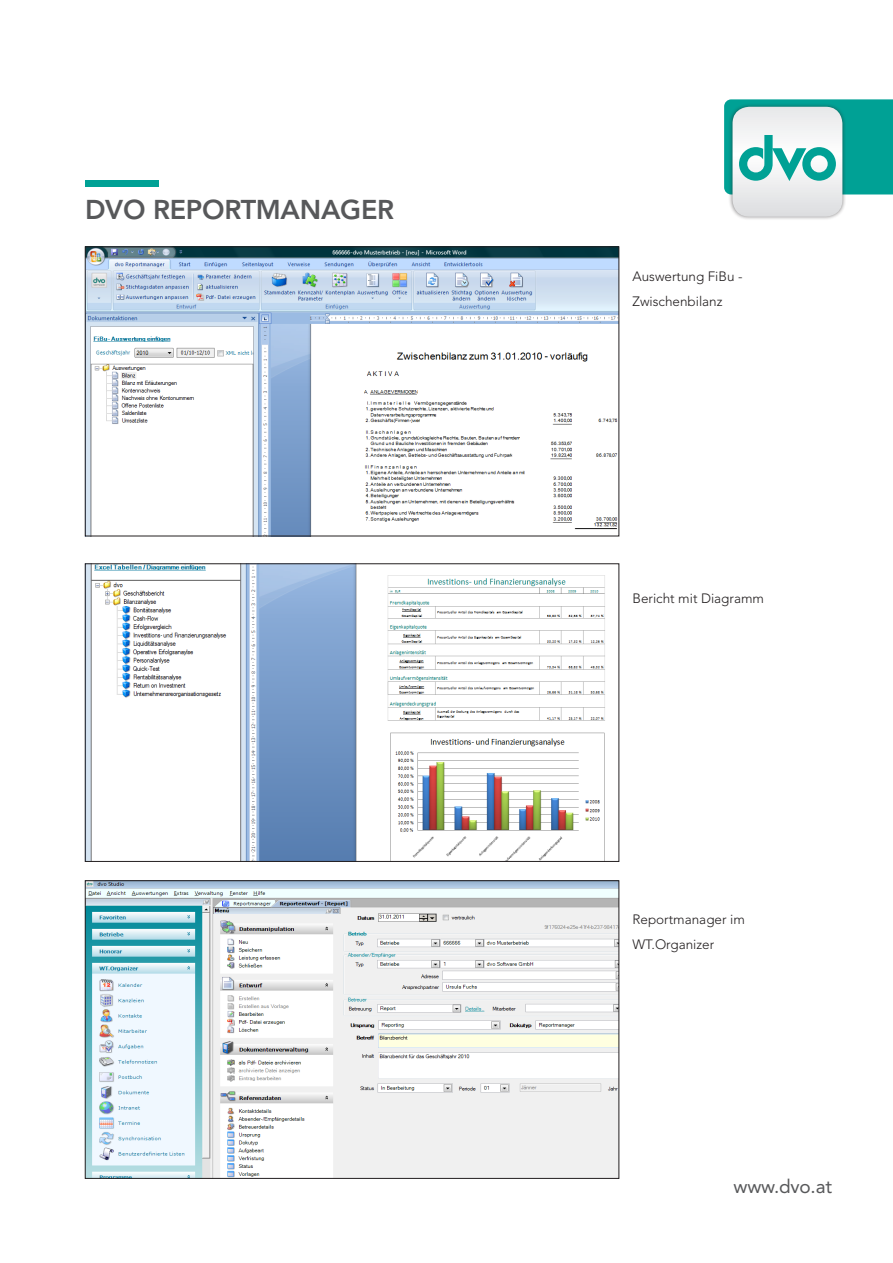
<style>
.page{position:relative;width:893px;height:1263px;background:#fff}
.page>*{position:absolute;margin:0;border:0;box-sizing:border-box;transform-origin:0 0}
.Headline_Groß_18pt_A{font:800 27px "Avenir";letter-spacing:-.01em;color:#57585a}
.t1{font:19.05px "Avenir";letter-spacing:-.01em;color:#57585a}
.Aufzählung_1__Ebene{font:300 13.5px "Avenir";color:#231f20}
</style>
<div class="page">
<div style="left:728px;top:103px;width:118px;height:117px;background:#231f20;opacity:.5"></div>
<div style="left:732px;top:107px;width:110px;height:110px;background:#e2e3e5;border-radius:17px"></div>
<svg style="left:724px;top:99px;width:169px;height:95px"></svg>
<div style="left:85px;top:181px;width:74px;height:6px;background:#00a195"></div>
<img style="left:87px;top:249px;width:530px;height:285px">
<div style="left:85px;top:247px;width:534px;height:289px;border:1px solid #231f20"></div>
<img style="left:87px;top:566px;width:518px;height:294px">
<div style="left:85px;top:564px;width:534px;height:298px;border:1px solid #231f20"></div>
<img style="left:87px;top:882px;width:530px;height:294px">
<div style="left:85px;top:880px;width:534px;height:298px;border:1px solid #231f20"></div>
<p class="Headline_Groß_18pt_A" style="left:85px;top:194px;width:311px">DVO REPORTMANAGER</p>
<p class="Aufzählung_1__Ebene" style="left:632px;top:269px;width:112px">Auswertung FiBu -</p>
<p class="Aufzählung_1__Ebene" style="left:632px;top:294px;width:92px">Zwischenbilanz</p>
<p class="Aufzählung_1__Ebene" style="left:632px;top:590px;width:133px">Bericht mit Diagramm</p>
<p class="Aufzählung_1__Ebene" style="left:632px;top:911px;width:114px">Reportmanager im</p>
<p class="Aufzählung_1__Ebene" style="left:632px;top:936px;width:83px">WT.Organizer</p>
<h2 class="t1" style="left:733px;top:1175px;width:100px">www.dvo.at</h2>
</div>
